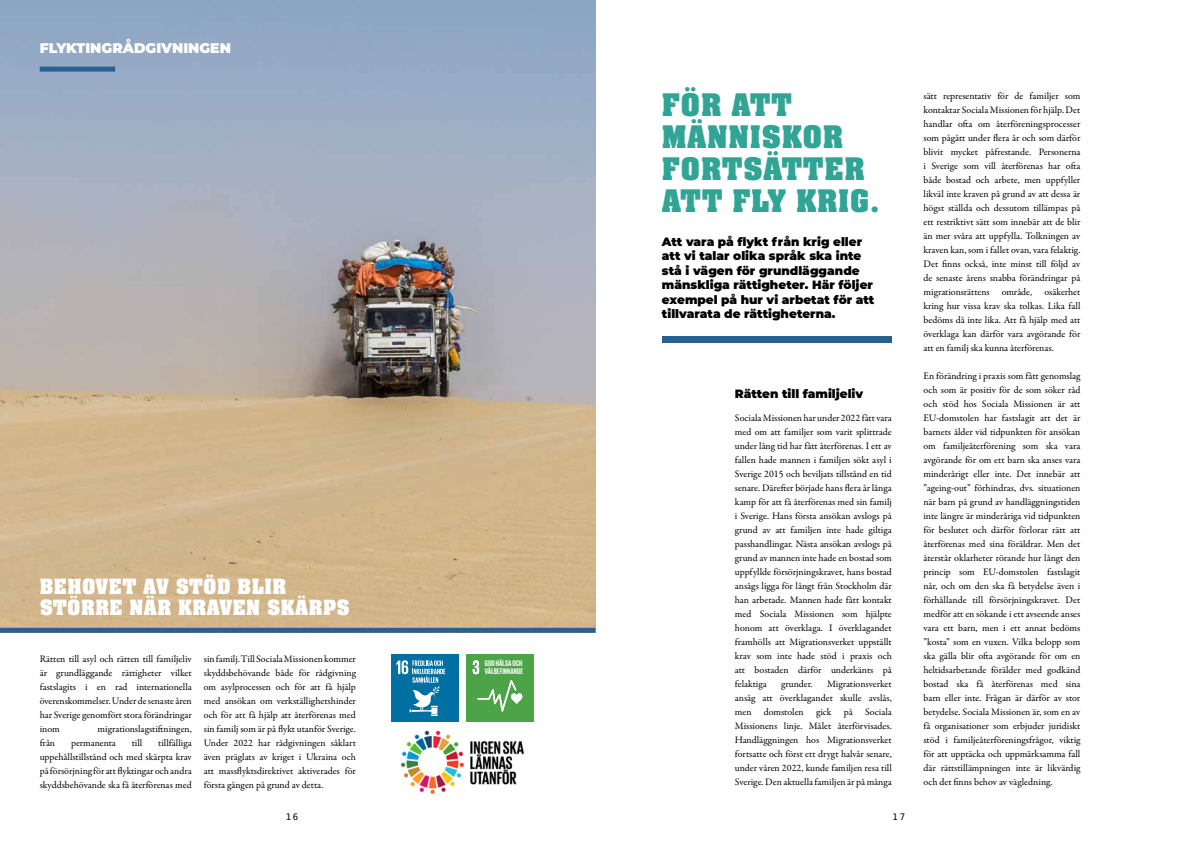
<style>
.page{position:relative;width:1191px;height:842px;background:#fff}
.page>*{position:absolute;margin:0;border:0;box-sizing:border-box;transform-origin:0 0}
.t1{font:700 34px/32px "Neue Aachen Pro";letter-spacing:.015em;color:#31a496}
.t2{font:700 23px/21px "Neue Aachen Pro";letter-spacing:.015em;color:#fff}
.t3{font:900 14px "Montserrat";color:#fff}
.t4{font:900 12px/14.4px "Montserrat";color:#000}
.t5{font:10px/14px "Garamond Premr Pro";color:#000;text-align:justify}
.t6{font:9px "Hack";color:#000}
.t7{font:700 8.3px/7.9px "Giorgio Sans";letter-spacing:.015em;color:#fff}
</style>
<div class="page">
<img style="left:400px;top:718px;width:125px;height:77px">
<img style="left:0;top:0;width:595px;height:628px">
<div style="left:40px;top:67px;width:75px;height:5px;background:#276190"></div>
<div style="left:466px;top:655px;width:67px;height:67px;background:#4da448"></div>
<svg style="left:473px;top:660px;width:6px;height:14px"></svg>
<svg style="left:477px;top:680px;width:45px;height:31px"></svg>
<div style="left:391px;top:655px;width:67px;height:67px;background:#0070a2"></div>
<svg style="left:396px;top:660px;width:49px;height:56px"></svg>
<div style="left:662px;top:336px;width:229px;height:6px;background:#276190"></div>
<div style="left:0;top:628px;width:595px;height:5px;background:#276190"></div>
<h3 class="t3" style="left:40px;top:38px;width:193px">FLYKTINGRÅDGIVNINGEN</h3>
<h2 class="t2" style="left:40px;top:576px;width:312px">BEHOVET AV STÖD BLIR<br>STÖRRE NÄR KRAVEN SKÄRPS</h2>
<p class="t5" style="left:40px;top:652px;width:154px">Rätten till asyl och rätten till familjeliv är grundläggande rättigheter vilket fastslagits i en rad internationella överenskommelser. Under de senaste åren har Sverige genomfört stora förändringar inom</p>
<p class="t5" style="left:204px;top:652px;width:154px">sin familj. Till Sociala Missionen kommer skyddsbehövande både för rådgivning om asylprocessen och för att få hjälp med ansökan om verkställighetshinder och för att få hjälp att återförenas med sin familj som är på flykt utanför Sverige.<br>Under 2022 har rådgivningen såklart även präglats av kriget i Ukraina och att massflyktsdirektivet aktiverades för första gången på grund av detta.</p>
<p class="t5" style="left:98px;top:722px;width:96px">migrationslagstiftningen,</p>
<p class="t5" style="left:40px;top:736px;width:154px;text-indent:119px">tillfälliga uppehållstillstånd och med skärpta krav på försörjning för att flyktingar och andra skyddsbehövande ska få återförenas med</p>
<p class="t5" style="left:40px;top:736px;width:17px">från</p>
<p class="t5" style="left:71px;top:736px;width:46px">permanenta</p>
<p class="t5" style="left:132px;top:736px;width:12px">till</p>
<p class="t7" style="left:485px;top:659px;width:40px">GOD HÄLSA OCH<br>VÄLBEFINNANDE</p>
<h1 class="t1" style="left:662px;top:90px;width:219px">FÖR ATT<br>MÄNNISKOR<br>FORTSÄTTER<br>ATT FLY KRIG.</h1>
<p class="t4" style="left:662px;top:234px;width:214px">Att vara på flykt från krig eller att vi talar olika språk ska inte stå i vägen för grundläggande mänskliga rättigheter. Här följer exempel på hur vi arbetat för att tillvarata de rättigheterna.</p>
<p class="t4" style="left:735px;top:386px;width:130px">Rätten till familjeliv</p>
<p class="t5" style="left:735px;top:411px;width:158px">Sociala Missionen har under 2022 fått vara med om att familjer som varit splittrade under lång tid har fått återförenas. I ett av fallen hade mannen i familjen sökt asyl i Sverige 2015 och beviljats tillstånd en tid senare. Därefter började hans flera år långa kamp för att få återförenas med sin familj i Sverige. Hans första ansökan avslogs på grund av att familjen inte hade giltiga passhandlingar. Nästa ansökan avslogs på grund av mannen inte hade en bostad som uppfyllde försörjningskravet, hans bostad ansågs ligga för långt från Stockholm där han arbetade. Mannen hade fått kontakt med Sociala Missionen som hjälpte honom att överklaga. I överklagandet framhölls att Migrationsverket uppställt krav som inte hade stöd i praxis och att bostaden därför underkänts på felaktiga</p>
<p class="t5" style="left:735px;top:677px;width:158px;text-indent:92px">Migrationsverket ansåg att överklagandet skulle avslås, men domstolen gick på Sociala Missionens linje. Målet återförvisades.<br>Handläggningen hos Migrationsverket fortsatte och först ett drygt halvår senare, under våren 2022, kunde familjen resa till Sverige. Den aktuella familjen är på många</p>
<p class="t5" style="left:781px;top:677px;width:33px">grunder.</p>
<p class="t6" style="left:286px;top:811px;width:14px">16</p>
<p class="t6" style="left:892px;top:811px;width:14px">17</p>
<p class="t5" style="left:923px;top:89px;width:158px">sätt representativ för de familjer som kontaktar Sociala Missionen för hjälp. Det handlar ofta om återföreningsprocesser som pågått under flera år och som därför blivit mycket påfrestande. Personerna i Sverige som vill återförenas har ofta både bostad och arbete, men uppfyller likväl inte kraven på grund av att dessa är högst ställda och dessutom tillämpas på ett restriktivt sätt som innebär att de blir än mer svåra att uppfylla. Tolkningen av kraven kan, som i fallet ovan, vara felaktig.<br>Det finns också, inte minst till följd av de senaste årens snabba förändringar på migrationsrättens område, osäkerhet kring hur vissa krav ska tolkas. Lika fall bedöms då inte lika. Att få hjälp med att överklaga kan därför vara avgörande för att en familj ska kunna återförenas.</p>
<p class="t5" style="left:923px;top:369px;width:158px">En förändring i praxis som fått genomslag och som är positiv för de som söker råd och stöd hos Sociala Missionen är att EU-domstolen har fastslagit att det är barnets ålder vid tidpunkten för ansökan om familjeåterförening som ska vara avgörande för om ett barn ska anses vara minderårigt eller inte. Det innebär att ”ageing-out” förhindras, dvs. situationen när barn på grund av handläggningstiden inte längre är minderåriga vid tidpunkten för beslutet och därför förlorar rätt att återförenas med sina föräldrar. Men det återstår oklarheter rörande hur långt den princip som EU-domstolen fastslagit når, och om den ska få betydelse även i förhållande till försörjningskravet. Det medför att en sökande i ett avseende anses vara ett barn, men i ett annat bedöms ”kosta” som en vuxen. Vilka belopp som ska gälla blir ofta avgörande för om en heltidsarbetande förälder med godkänd bostad ska få återförenas med sina barn eller inte. Frågan är därför av stor betydelse. Sociala Missionen är, som en av få organisationer som erbjuder juridiskt stöd i familjeåterföreningsfrågor, viktig för att upptäcka och uppmärksamma fall där rättstillämpningen inte är likvärdig och det finns behov av vägledning.</p>
</div>
